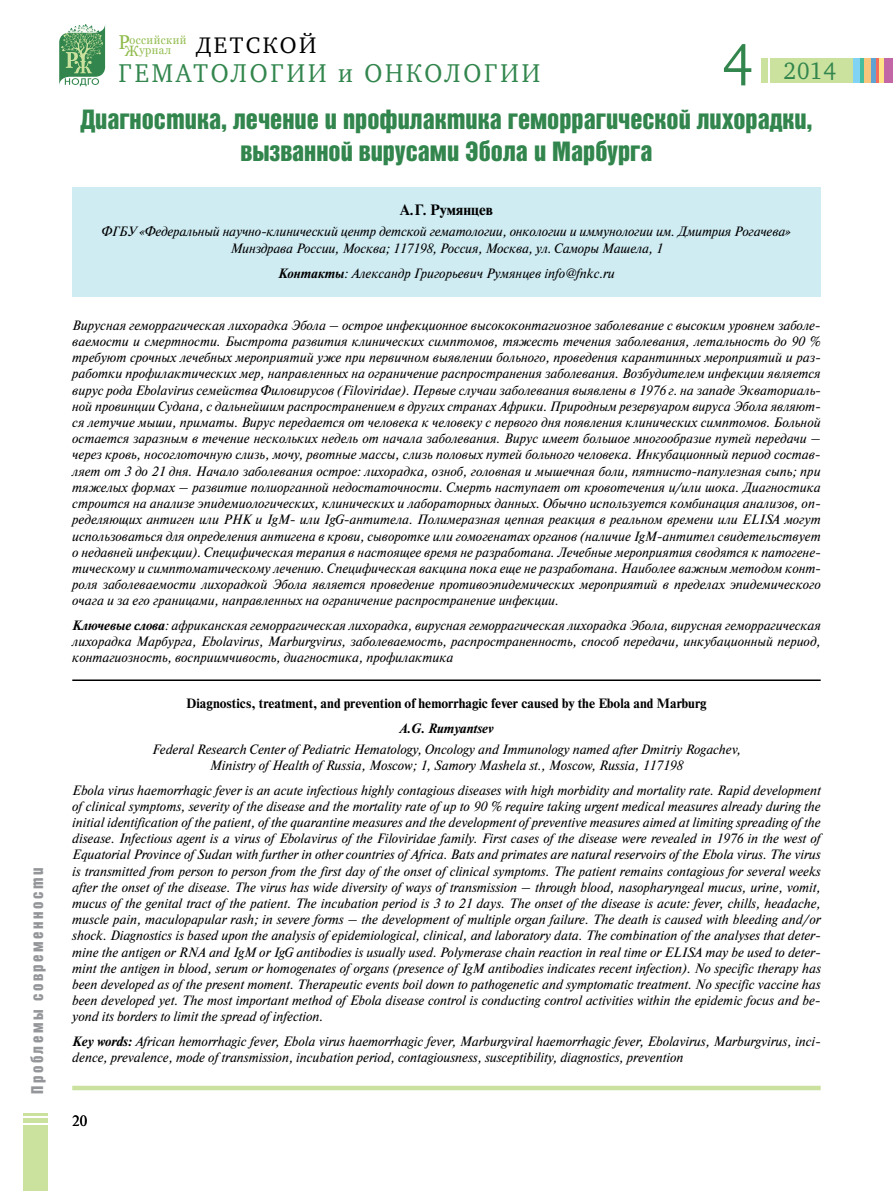
<style>
.page{position:relative;width:893px;height:1191px;background:#fff}
.page>*{position:absolute;margin:0;border:0;box-sizing:border-box;transform-origin:0 0}
.t1{font:57.75px "Charter ITC";color:#32864d;scale:.93 1}
.t2{font:27px/32.4px "Bastion Kontrast Alt C";color:#32864d;text-align:center}
.t3{font:26.4px "Charter ITC";letter-spacing:.12em;color:#32864d;scale:.93 1}
.t4{font:24.3px "Charter ITC";color:#32864d;scale:.93 1}
.t5{font:23.1px "Charter ITC";letter-spacing:.11em;color:#000}
.t6{font:16.5px "Bastion Kontrast Alt C";letter-spacing:.15em;color:#939598}
.t7{font:700 15px "Newton C";color:#000}
.t8{font:15px "Newton C";color:#000}
.t9{font:italic 13.5px/16.2px "Newton C";color:#000;text-align:justify}
.t10{font:700 13.5px "Newton C";color:#000}
.t11{font:italic 700 13.5px "Newton C";color:#000}
.t12{font:11.7px/9.3px "Georgia";letter-spacing:.04em;color:#90bb4c;scale:.94 1}
.s1{font-size:19.95px}
.s2{font-size:15px}
.s3{font-weight:700}
</style>
<div class="page">
<div style="left:770px;top:58px;width:95px;height:25px;background:#cbe29f"></div>
<hr style="left:764px;top:58px;width:4px;height:25px;background:#cbe29f">
<hr style="left:761px;top:58px;width:2px;height:25px;background:#cbe29f">
<svg style="left:59px;top:24px;width:46px;height:62px"></svg>
<div style="left:883px;top:58px;width:10px;height:25px;background:#c266a5"></div>
<hr style="left:879px;top:58px;width:4px;height:25px;background:#fee387">
<hr style="left:876px;top:58px;width:3px;height:25px;background:#f26b5c">
<div style="left:871px;top:58px;width:5px;height:25px;background:#5fa3d3"></div>
<div style="left:864px;top:58px;width:7px;height:25px;background:#f9c57d"></div>
<div style="left:859px;top:58px;width:5px;height:25px;background:#46bd9e"></div>
<div style="left:853px;top:58px;width:6px;height:25px;background:#81d3f3"></div>
<div style="left:23px;top:1125px;width:25px;height:66px;background:#cbe29f"></div>
<div style="left:23px;top:1118px;width:25px;height:5px;background:#cbe29f"></div>
<hr style="left:23px;top:1113px;width:25px;height:3px;background:#cbe29f">
<div style="left:72px;top:187px;width:749px;height:110px;background:#cfecf3"></div>
<hr style="left:72px;top:679px;width:749px;height:2px;background:#000">
<div style="left:72px;top:1085px;width:749px;height:5px;background:#cbe29f"></div>
<p class="t6" style="left:29px;top:1094px;width:227px;rotate:-90deg">Проблемы современности</p>
<p class="t12" style="left:125px;top:36px;width:67px;text-indent:-6px"><span class="s1">Р</span>оссийский<br><span class="s2">Ж</span>урнал</p>
<h3 class="t5" style="left:196px;top:31px;width:121px">ДЕТСКОЙ</h3>
<h3 class="t3" style="left:118px;top:57px;width:455px">ГЕМАТОЛОГИИ и ОНКОЛОГИИ</h3>
<h1 class="t1" style="left:722px;top:27px;width:34px">4</h1>
<h3 class="t4" style="left:783px;top:55px;width:58px">2014</h3>
<h2 class="t2" style="left:80px;top:103px;width:734px">Диагностика, лечение и профилактика геморрагической лихорадки, вызванной вирусами Эбола и Марбурга</h2>
<p class="t7" style="left:400px;top:202px;width:94px">А.Г. Румянцев</p>
<p class="t9" style="left:102px;top:223px;width:691px;text-align:center">ФГБУ «Федеральный научно-клинический центр детской гематологии, онкологии и иммунологии им. Дмитрия Рогачева»<br>Минздрава России, Москва; 117198, Россия, Москва, ул. Саморы Машела, 1</p>
<p class="t9" style="left:278px;top:265px;width:338px"><span class="s3">Контакты</span>: Александр Григорьевич Румянцев info@fnkc.ru</p>
<p class="t9" style="left:72px;top:317px;width:750px">Вирусная геморрагическая лихорадка Эбола – острое инфекционное высококонтагиозное заболевание с высоким уровнем заболе&shy;ваемости и смертности. Быстрота развития клинических симптомов, тяжесть течения заболевания, летальность до 90 % требуют срочных лечебных мероприятий уже при первичном выявлении больного, проведения карантинных мероприятий и раз&shy;работки профилактических мер, направленных на ограничение распространения заболевания. Возбудителем инфекции является вирус рода Ebolavirus семейства Филовирусов (Filoviridae). Первые случаи заболевания выявлены в 1976 г. на западе Экваториаль&shy;ной провинции Судана, с дальнейшим распространением в других странах Африки. Природным резервуаром вируса Эбола являют&shy;ся летучие мыши, приматы. Вирус передается от человека к человеку с первого дня появления клинических симптомов. Больной остается заразным в течение нескольких недель от начала заболевания. Вирус имеет большое многообразие путей передачи – через кровь, носоглоточную слизь, мочу, рвотные массы, слизь половых путей больного человека. Инкубационный период состав&shy;ляет от 3 до 21 дня. Начало заболевания острое: лихорадка, озноб, головная и мышечная боли, пятнисто-папулезная сыпь; при тяжелых формах – развитие полиорганной недостаточности. Смерть наступает от кровотечения и/или шока. Диагностика строится на анализе эпидемиологических, клинических и лабораторных данных. Обычно используется комбинация анализов, оп&shy;ределяющих антиген или РНК и IgM- или IgG-антитела. Полимеразная цепная реакция в реальном времени или ELISA могут использоваться для определения антигена в крови, сыворотке или гомогенатах органов (наличие IgM-антител свидетельствует о недавней инфекции). Специфическая терапия в настоящее время не разработана. Лечебные мероприятия сводятся к патогене&shy;тическому и симптоматическому лечению. Специфическая вакцина пока еще не разработана. Наиболее важным методом конт&shy;роля заболеваемости лихорадкой Эбола является проведение противоэпидемических мероприятий в пределах эпидемического очага и за его границами, направленных на ограничение распространение инфекции.</p>
<p class="t9" style="left:72px;top:617px;width:750px"><span class="s3">Ключевые слова</span>: африканская геморрагическая лихорадка, вирусная геморрагическая лихорадка Эбола, вирусная геморрагическая лихорадка Марбурга, Ebolavirus, Marburgvirus, заболеваемость, распространенность, способ передачи, инкубационный период, контагиозность, восприимчивость, диагностика, профилактика</p>
<p class="t10" style="left:186px;top:696px;width:522px">Diagnostics, treatment, and prevention of hemorrhagic fever caused by the Ebola and Marburg</p>
<p class="t11" style="left:399px;top:721px;width:96px">A.G. Rumyantsev</p>
<p class="t9" style="left:152px;top:741px;width:590px;text-align:center">Federal Research Center of Pediatric Hematology, Oncology and Immunology named after Dmitriy Rogachev,<br>Ministry of Health of Russia, Moscow; 1, Samory Mashela st., Moscow, Russia, 117198</p>
<p class="t9" style="left:72px;top:782px;width:750px">Ebola virus haemorrhagic fever is an acute infectious highly contagious diseases with high morbidity and mortality rate. Rapid development of clinical symptoms, severity of the disease and the mortality rate of up to 90 % require taking urgent medical measures already during the initial identification of the patient, of the quarantine measures and the development of preventive measures aimed at limiting spreading of the disease. Infectious agent is a virus of Ebolavirus of the Filoviridae family. First cases of the disease were revealed in 1976 in the west of Equatorial Province of Sudan with further in other countries of Africa. Bats and primates are natural reservoirs of the Ebola virus. The virus is transmitted from person to person from the first day of the onset of clinical symptoms. The patient remains contagious for several weeks after the onset of the disease. The virus has wide diversity of ways of transmission – through blood, nasopharyngeal mucus, urine, vomit, mucus of the genital tract of the patient. The incubation period is 3 to 21 days. The onset of the disease is acute: fever, chills, headache, muscle pain, maculopapular rash; in severe forms – the development of multiple organ failure. The death is caused with bleeding and/or shock. Diagnostics is based upon the analysis of epidemiological, clinical, and laboratory data. The combination of the analyses that deter&shy;mine the antigen or RNA and IgM or IgG antibodies is usually used. Polymerase chain reaction in real time or ELISA may be used to deter&shy;mint the antigen in blood, serum or homogenates of organs (presence of IgM antibodies indicates recent infection). No specific therapy has been developed as of the present moment. Therapeutic events boil down to pathogenetic and symptomatic treatment. No specific vaccine has been developed yet. The most important method of Ebola disease control is conducting control activities within the epidemic focus and be&shy;yond its borders to limit the spread of infection.</p>
<p class="t9" style="left:72px;top:1033px;width:750px"><span class="s3">Key words:</span> African hemorrhagic fever, Ebola virus haemorrhagic fever, Marburgviral haemorrhagic fever, Ebolavirus, Marburgvirus, inci&shy;dence, prevalence, mode of transmission, incubation period, contagiousness, susceptibility, diagnostics, prevention</p>
<p class="t8" style="left:72px;top:1113px;width:17px">20</p>
</div>
